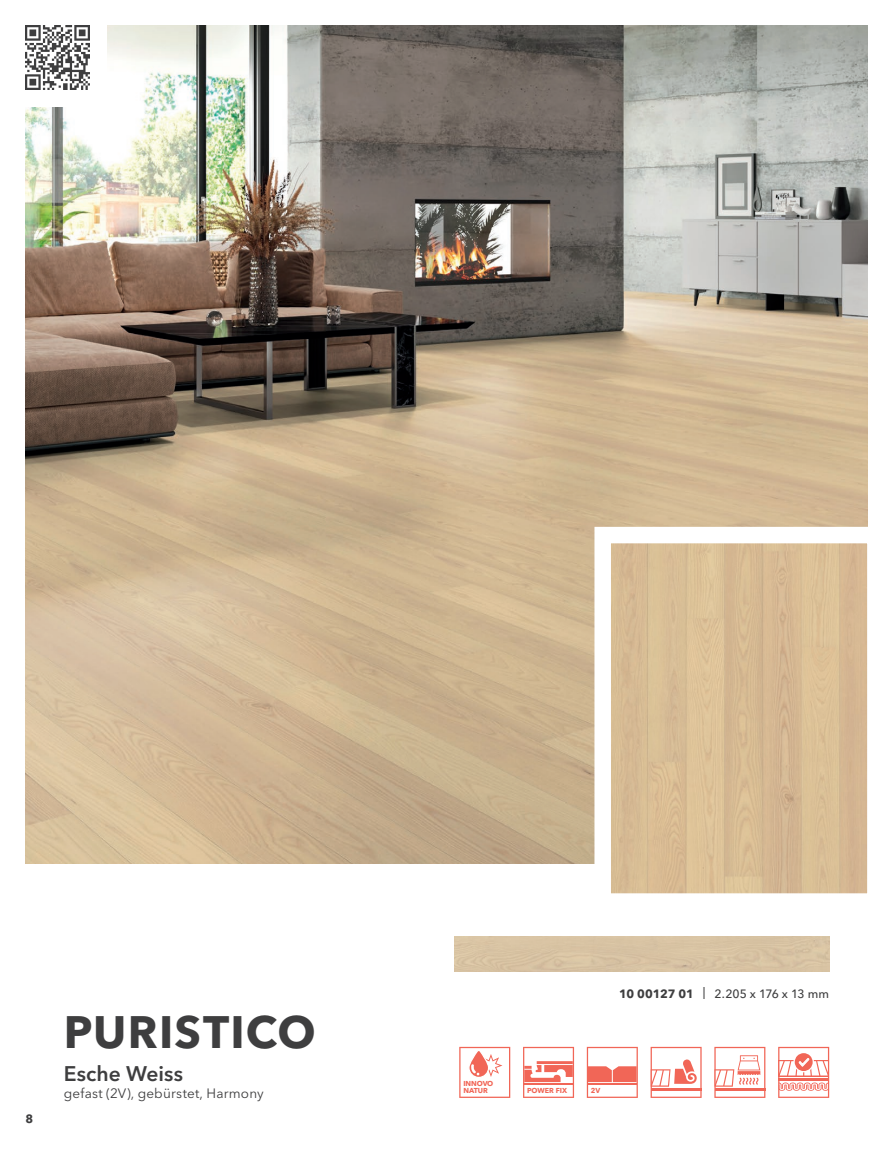
<style>
.page{position:relative;width:893px;height:1149px;background:#fff}
.page>*{position:absolute;margin:0;border:0;box-sizing:border-box;transform-origin:0 0}
.t1{font:700 45px "Avenir Next LT Pro";letter-spacing:.025em;color:#3e3e3f}
.t2{font:600 21px "Avenir Next LT Pro";letter-spacing:.005em;color:#3e3e3f}
.t3{font:13.5px "Avenir Next LT Pro";letter-spacing:.01em;color:#3e3e3f}
.t4{font:500 12px "Avenir Next LT Pro";letter-spacing:-.03em;color:#3e3e3f}
.t5{font:700 12px "Avenir Next LT Pro";color:#3e3e3f}
.t6{font:700 7.2px/7.6px "Avenir Next LT Pro";letter-spacing:-.005em;color:#f16657}
.s1{font-weight:700}
</style>
<div class="page">
<svg style="left:587px;top:1046px;width:51px;height:51px"></svg>
<hr style="left:587px;top:1082px;width:50px;height:2px;background:#f16657">
<svg style="left:523px;top:1046px;width:51px;height:51px"></svg>
<hr style="left:523px;top:1082px;width:50px;height:2px;background:#f16657">
<svg style="left:459px;top:1046px;width:51px;height:51px"></svg>
<svg style="left:651px;top:1046px;width:51px;height:51px"></svg>
<svg style="left:714px;top:1046px;width:51px;height:51px"></svg>
<svg style="left:778px;top:1046px;width:51px;height:51px"></svg>
<img style="left:26px;top:26px;width:841px;height:837px">
<svg style="left:586px;top:518px;width:282px;height:376px"></svg>
<div style="left:0;top:0;width:106px;height:106px;background:#fff"></div>
<img style="left:26px;top:26px;width:63px;height:63px">
<p class="t5" style="left:26px;top:1111px;width:9px">8</p>
<h1 class="t1" style="left:64px;top:1004px;width:253px">PURISTICO</h1>
<h2 class="t2" style="left:64px;top:1060px;width:121px">Esche Weiss</h2>
<p class="t3" style="left:64px;top:1084px;width:201px">gefast (2V), gebürstet, Harmony</p>
<p class="t6" style="left:463px;top:1078px;width:32px">INNOVO<br>NATUR</p>
<p class="t4" style="left:619px;top:986px;width:212px"><span class="s1">10 00127 01</span> | 2.205 x 176 x 13 mm</p>
<p class="t6" style="left:527px;top:1086px;width:41px">POWER FIX</p>
<p class="t6" style="left:591px;top:1086px;width:11px">2V</p>
</div>
